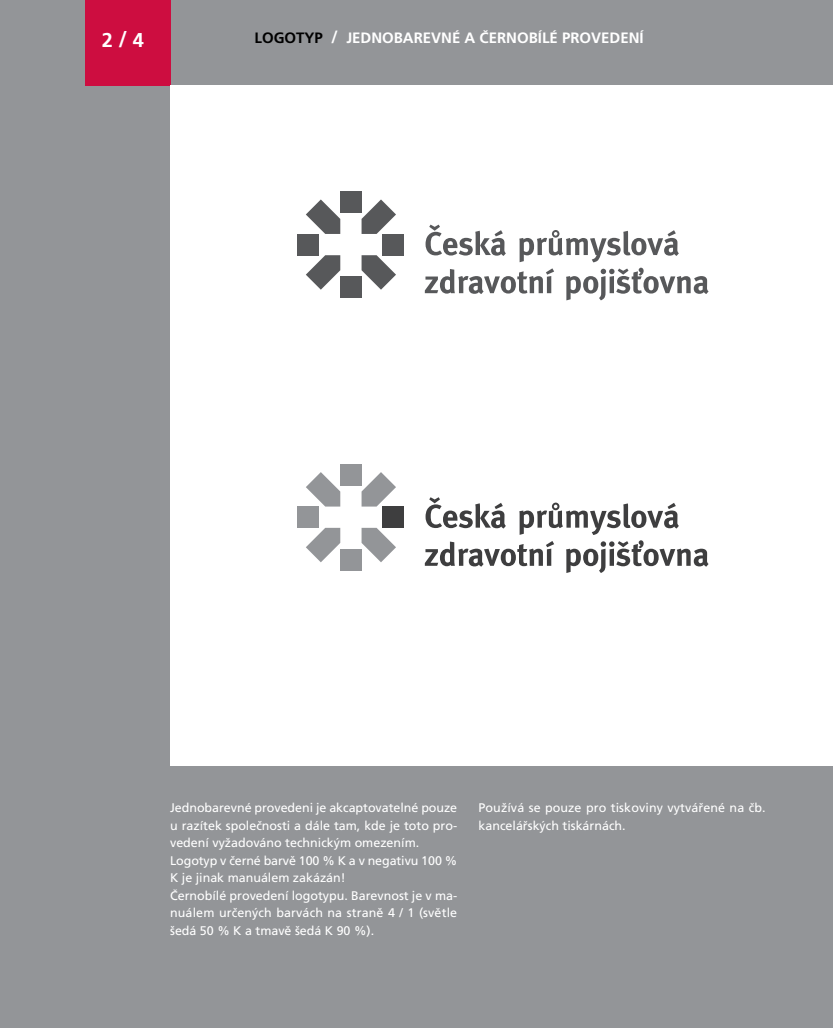
<style>
.page{position:relative;width:833px;height:1028px;background:#939598}
.page>*{position:absolute;margin:0;border:0;box-sizing:border-box;transform-origin:0 0}
.t1{font:700 20px "Frutiger CE";color:#fff}
.t2{font:700 15px "Frutiger CE";color:#fff}
.t3{font:12.5px/17.5px "Frutiger CE";color:#fff}
.s1{font-size:22.5px}
.s2{color:#000}
.s3{font-size:17.5px}
</style>
<div class="page">
<div style="left:85px;top:0;width:85px;height:85px;background:#cd0d40"></div>
<div style="left:170px;top:85px;width:663px;height:680px;background:#fff"></div>
<div style="left:298px;top:234px;width:21px;height:21px;background:#57585a"></div>
<div style="left:340px;top:191px;width:21px;height:22px;background:#57585a"></div>
<div style="left:340px;top:276px;width:21px;height:22px;background:#57585a"></div>
<div style="left:383px;top:234px;width:21px;height:21px;background:#57585a"></div>
<svg style="left:306px;top:199px;width:90px;height:91px"></svg>
<svg style="left:425px;top:225px;width:81px;height:31px"></svg>
<svg style="left:519px;top:230px;width:160px;height:32px"></svg>
<svg style="left:425px;top:268px;width:129px;height:26px"></svg>
<svg style="left:566px;top:268px;width:142px;height:32px"></svg>
<div style="left:383px;top:506px;width:21px;height:22px;background:#3e3e3f"></div>
<div style="left:298px;top:506px;width:21px;height:22px;background:#939598"></div>
<div style="left:340px;top:464px;width:21px;height:21px;background:#939598"></div>
<div style="left:340px;top:549px;width:21px;height:21px;background:#939598"></div>
<svg style="left:306px;top:472px;width:90px;height:90px"></svg>
<svg style="left:425px;top:497px;width:283px;height:76px"></svg>
<h1 class="t1" style="left:102px;top:32px;width:44px">2 <span class="s1">/</span> 4</h1>
<p class="t2" style="left:254px;top:32px;width:390px"><span class="s2">LOGOTYP</span> <span class="s3">/</span> JEDNOBAREVNÉ A ČERNOBÍLÉ PROVEDENÍ</p>
<p class="t3" style="left:170px;top:800px;width:289px">Jednobarevné provedeni je akcaptovatelné pouze u razítek společnosti a dále tam, kde je toto pro&shy;vedení vyžadováno technickým omezením.<br>Logotyp v černé barvě 100 % K a v negativu 100 % K je jinak manuálem zakázán!<br>Černobílé provedení logotypu. Barevnost je v ma&shy;nuálem určených barvách na straně 4 / 1 (světle šedá 50 % K a tmavě šedá K 90 %).</p>
<p class="t3" style="left:478px;top:800px;width:288px">Používá se pouze pro tiskoviny vytvářené na čb. kancelářských tiskárnách.</p>
</div>
